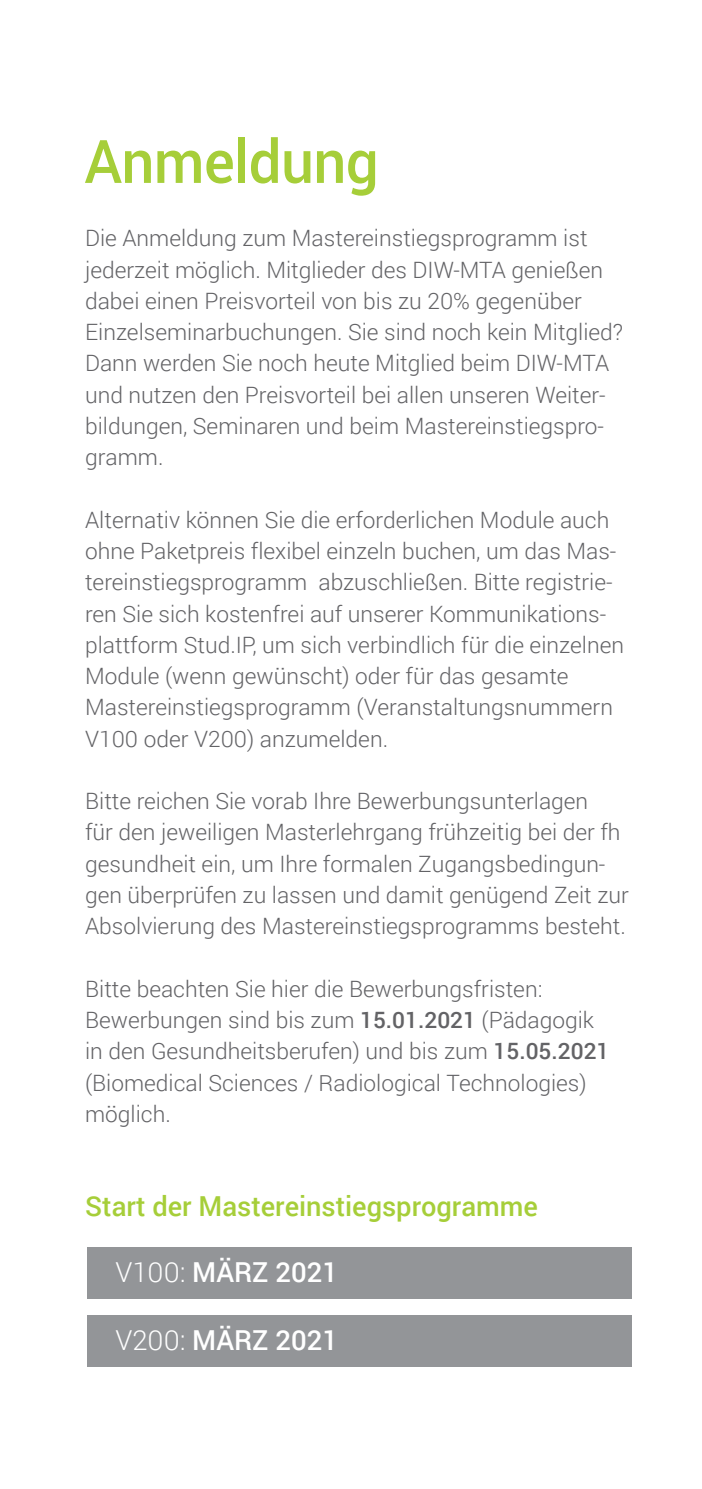
<style>
.page{position:relative;width:702px;height:1489px;background:#fff}
.page>*{position:absolute;margin:0;border:0;box-sizing:border-box;transform-origin:0 0}
.t1{font:500 60px "Roboto";letter-spacing:-.01em;color:#a6ce39}
.t2{font:500 27.5px "Roboto";color:#a6ce39}
.t3{font:500 27.5px "Roboto";color:#fff}
.t4{font:300 22.5px/31.2px "Roboto";color:#636366}
.s1{font-weight:500}
.s2{font-weight:300}
</style>
<div class="page">
<div style="left:87px;top:1246px;width:544px;height:52px;background:#939598"></div>
<div style="left:87px;top:1314px;width:544px;height:52px;background:#939598"></div>
<h1 class="t1" style="left:84px;top:119px;width:296px">Anmeldung</h1>
<p class="t4" style="left:85px;top:222px;width:539px">Die Anmeldung zum Mastereinstiegsprogramm ist jederzeit möglich. Mitglieder des DIW-MTA genießen dabei einen Preisvorteil von bis zu 20% gegenüber Einzelseminarbuchungen. Sie sind noch kein Mitglied?<br>Dann werden Sie noch heute Mitglied beim DIW-MTA und nutzen den Preisvorteil bei allen unseren Weiter&shy;bildungen, Seminaren und beim Mastereinstiegspro&shy;gramm.</p>
<p class="t4" style="left:85px;top:503px;width:540px">Alternativ können Sie die erforderlichen Module auch ohne Paketpreis flexibel einzeln buchen, um das Mas&shy;tereinstiegsprogramm abzuschließen. Bitte registrie&shy;ren Sie sich kostenfrei auf unserer Kommunikations&shy;plattform Stud.IP, um sich verbindlich für die einzelnen Module (wenn gewünscht) oder für das gesamte Mastereinstiegsprogramm (Veranstaltungsnummern V100 oder V200) anzumelden.</p>
<p class="t4" style="left:85px;top:784px;width:545px">Bitte reichen Sie vorab Ihre Bewerbungsunterlagen<br>für den jeweiligen Masterlehrgang frühzeitig bei der fh gesundheit ein, um Ihre formalen Zugangsbedingun&shy;gen überprüfen zu lassen und damit genügend Zeit zur Absolvierung des Mastereinstiegsprogramms besteht.</p>
<p class="t4" style="left:85px;top:972px;width:526px">Bitte beachten Sie hier die Bewerbungsfristen:<br>Bewerbungen sind bis zum <span class="s1">15.01.2021</span> (Pädagogik in den Gesundheitsberufen) und bis zum <span class="s1">15.05.2021 </span>(Biomedical Sciences / Radiological Technologies) möglich.</p>
<p class="t2" style="left:85px;top:1186px;width:454px">Start der Mastereinstiegsprogramme</p>
<p class="t3" style="left:115px;top:1252px;width:224px"><span class="s2">V100:</span> MÄRZ 2021</p>
<p class="t3" style="left:115px;top:1320px;width:224px"><span class="s2">V200:</span> MÄRZ 2021</p>
</div>
